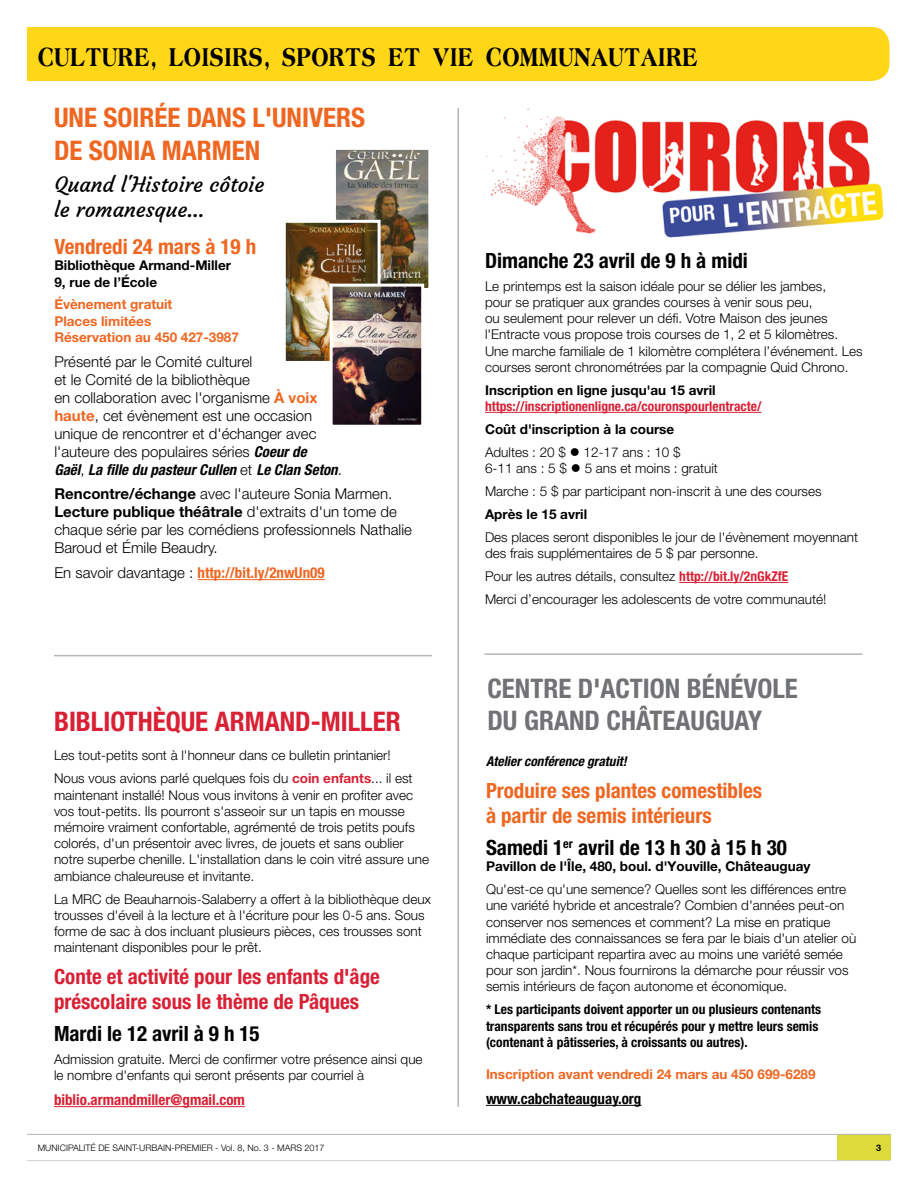
<style>
.page{position:relative;width:918px;height:1188px;background:#fff}
.page>*{position:absolute;margin:0;border:0;box-sizing:border-box;transform-origin:0 0}
.t1{font:700 condensed 27px/32.4px "Helvetica Neue LT Pro";color:#717275}
.t2{font:800 condensed 27px "Amphion";color:#000}
.t3{font:700 condensed 27px/32.4px "Helvetica Neue LT Pro";color:#ef6621}
.t4{font:700 condensed 27px "Helvetica Neue LT Pro";color:#d92034}
.t5{font:700 condensed 21px/25.2px "Helvetica Neue LT Pro";color:#ef6621}
.t6{font:700 condensed 21px "Helvetica Neue LT Pro";color:#000}
.t7{font:700 condensed 21px/25.2px "Helvetica Neue LT Pro";color:#d92034}
.t8{font:21px/25.2px "Courgette";color:#000}
.t9{font:300 15px/18px "Helvetica Neue LT Pro";color:#000}
.t10{font:700 condensed 15px "Helvetica Neue LT Pro";color:#ef6621}
.t11{font:700 condensed 15px "Helvetica Neue LT Pro";color:#d92034}
.t12{font:700 condensed 15px "Helvetica Neue LT Pro";color:#000}
.t13{font:300 13.5px/16.2px "Helvetica Neue LT Pro";color:#000}
.t14{font:700 13.5px/16.2px "Helvetica Neue LT Pro";color:#000}
.t15{font:700 condensed 13.5px/16.2px "Helvetica Neue LT Pro";color:#000}
.t16{font:700 13.5px/16.2px "Helvetica Neue LT Pro";color:#ef6621}
.t17{font:700 condensed 13.5px "Helvetica Neue LT Pro";color:#d92034}
.t18{font:italic 700 condensed 13.5px "Helvetica Neue LT Pro";color:#000}
.t19{font:300 9px "Helvetica Neue LT Pro";color:#000}
.t20{font:700 9px "Helvetica Neue LT Pro";color:#000}
.s1{font-weight:700;color:#ef6621}
.s2{font-weight:700;font-style:italic;font-stretch:condensed}
.s3{font-weight:700}
.s4{font-weight:300;font-stretch:normal;color:#000}
.s5{font-weight:700;color:#d92034}
.s6{font-weight:300}
.s7{font-weight:700;font-stretch:condensed;color:#d92034}
</style>
<div class="page">
<div style="left:837px;top:1134px;width:54px;height:27px;background:#ddda3b"></div>
<hr style="left:27px;top:1160px;width:864px;height:1px;background:#cfd1d2">
<hr style="left:27px;top:1134px;width:864px;height:1px;background:#b4b6b8">
<hr style="left:54px;top:1106px;width:191px;height:1px;background:#d92034">
<hr style="left:198px;top:579px;width:127px;height:1px;background:#ef6621">
<img style="left:337px;top:151px;width:90px;height:136px">
<div style="left:333px;top:147px;width:98px;height:144px;border:3px solid #fff"></div>
<img style="left:287px;top:224px;width:90px;height:136px">
<div style="left:283px;top:220px;width:98px;height:144px;border:3px solid #fff"></div>
<img style="left:334px;top:288px;width:86px;height:136px">
<div style="left:330px;top:284px;width:94px;height:144px;border:3px solid #fff"></div>
<hr style="left:486px;top:1105px;width:155px;height:1px;background:#000">
<div style="left:27px;top:27px;width:863px;height:54px;background:#ffd718"></div>
<img style="left:486px;top:108px;width:398px;height:130px">
<hr style="left:485px;top:412px;width:276px;height:1px;background:#d92034">
<hr style="left:679px;top:582px;width:109px;height:1px;background:#d92034">
<hr style="left:484px;top:653px;width:378px;height:2px;background:#b4b6b8">
<hr style="left:54px;top:655px;width:378px;height:1px;background:#b4b6b8">
<hr style="left:458px;top:108px;width:1px;height:999px;background:#b4b6b8">
<h1 class="t2" style="left:38px;top:42px;width:662px">CULTURE, LOISIRS, SPORTS ET VIE COMMUNAUTAIRE</h1>
<h1 class="t3" style="left:54px;top:101px;width:313px">UNE SOIRÉE DANS L'UNIVERS<br>DE SONIA MARMEN</h1>
<h2 class="t8" style="left:54px;top:172px;width:212px">Quand l'Histoire côtoie le romanesque...</h2>
<h2 class="t5" style="left:54px;top:234px;width:203px">Vendredi 24 mars à 19 h</h2>
<p class="t14" style="left:54px;top:257px;width:178px">Bibliothèque Armand-Miller<br>9, rue de l’École</p>
<p class="t16" style="left:54px;top:296px;width:186px">Évènement gratuit<br>Places limitées<br>Réservation au 450 427-3987</p>
<p class="t9" style="left:54px;top:352px;width:289px">Présenté par le Comité culturel<br>et le Comité de la bibliothèque<br>en collaboration avec l'organisme <span class="s1">À voix haute</span>, cet évènement est une occasion unique de rencontrer et d'échanger avec l'auteure des populaires séries <span class="s2">Coeur de<br>Gaël</span>, <span class="s2">La fille du pasteur Cullen</span> et <span class="s2">Le Clan Seton</span>.</p>
<p class="t9" style="left:54px;top:485px;width:359px"><span class="s3">Rencontre/échange</span> avec l'auteure Sonia Marmen.<br><span class="s3">Lecture publique théâtrale</span> d'extraits d'un tome de chaque série par les comédiens professionnels Nathalie Baroud et Émile Beaudry.</p>
<p class="t10" style="left:54px;top:564px;width:272px"><span class="s4">En savoir davantage :</span> http://bit.ly/2nwUn09</p>
<h1 class="t4" style="left:54px;top:705px;width:348px">BIBLIOTHÈQUE ARMAND-MILLER</h1>
<p class="t13" style="left:54px;top:744px;width:360px;line-height:23px">Les tout-petits sont à l'honneur dans ce bulletin printanier!<br>Nous vous avions parlé quelques fois du <span class="s5">coin enfants</span>... il est</p>
<p class="t13" style="left:54px;top:786px;width:377px">maintenant installé! Nous vous invitons à venir en profiter avec vos tout-petits. Ils pourront s'asseoir sur un tapis en mousse mémoire vraiment confortable, agrémenté de trois petits poufs colorés, d'un présentoir avec livres, de jouets et sans oublier notre superbe chenille. L'installation dans le coin vitré assure une ambiance chaleureuse et invitante.</p>
<p class="t13" style="left:54px;top:890px;width:379px">La MRC de Beauharnois-Salaberry a offert à la bibliothèque deux trousses d'éveil à la lecture et à l'écriture pour les 0-5 ans. Sous forme de sac à dos incluant plusieurs pièces, ces trousses sont maintenant disponibles pour le prêt.</p>
<h2 class="t7" style="left:54px;top:964px;width:327px">Conte et activité pour les enfants d'âge préscolaire sous le thème de Pâques</h2>
<h2 class="t6" style="left:54px;top:1021px;width:207px">Mardi le 12 avril à 9 h 15</h2>
<p class="t13" style="left:54px;top:1051px;width:370px">Admission gratuite. Merci de confirmer votre présence ainsi que le nombre d'enfants qui seront présents par courriel à</p>
<p class="t11" style="left:54px;top:1091px;width:192px">biblio.armandmiller@gmail.com</p>
<h2 class="t6" style="left:485px;top:248px;width:264px">Dimanche 23 avril de 9 h à midi</h2>
<p class="t13" style="left:485px;top:278px;width:379px">Le printemps est la saison idéale pour se délier les jambes,<br>pour se pratiquer aux grandes courses à venir sous peu,<br>ou seulement pour relever un défi. Votre Maison des jeunes l'Entracte vous propose trois courses de 1, 2 et 5 kilomètres.<br>Une marche familiale de 1 kilomètre complétera l’événement. Les courses seront chronométrées par la compagnie Quid Chrono.</p>
<p class="t14" style="left:485px;top:382px;width:232px">Inscription en ligne jusqu'au 15 avril</p>
<p class="t17" style="left:485px;top:398px;width:278px">https://inscriptionenligne.ca/couronspourlentracte/</p>
<p class="t14" style="left:485px;top:417px;width:197px;line-height:23px">Coût d'inscription à la course<br><span class="s6">Adultes : 20 $</span> ● <span class="s6">12-17 ans : 10 $</span></p>
<p class="t13" style="left:485px;top:457px;width:338px;line-height:23px">6-11 ans : 5 $ ● 5 ans et moins : gratuit<br>Marche : 5 $ par participant non-inscrit à une des courses</p>
<p class="t14" style="left:485px;top:506px;width:104px">Après le 15 avril</p>
<p class="t13" style="left:485px;top:529px;width:375px">Des places seront disponibles le jour de l'évènement moyennant des frais supplémentaires de 5 $ par personne.</p>
<p class="t13" style="left:485px;top:565px;width:343px;line-height:23px">Pour les autres détails, consultez <span class="s7">http://bit.ly/2nGkZfE<br></span>Merci d’encourager les adolescents de votre communauté!</p>
<h1 class="t1" style="left:488px;top:671px;width:312px">CENTRE D'ACTION BÉNÉVOLE<br>DU GRAND CHÂTEAUGUAY</h1>
<p class="t18" style="left:486px;top:753px;width:142px">Atelier conférence gratuit!</p>
<h2 class="t5" style="left:486px;top:778px;width:278px">Produire ses plantes comestibles à partir de semis intérieurs</h2>
<h2 class="t6" style="left:486px;top:835px;width:302px">Samedi 1<sup>er</sup> avril de 13 h 30 à 15 h 30</h2>
<p class="t14" style="left:486px;top:858px;width:326px">Pavillon de l'Île, 480, boul. d'Youville, Châteauguay</p>
<p class="t13" style="left:486px;top:881px;width:372px">Qu'est-ce qu'une semence? Quelles sont les différences entre une variété hybride et ancestrale? Combien d'années peut-on conserver nos semences et comment? La mise en pratique immédiate des connaissances se fera par le biais d'un atelier où chaque participant repartira avec au moins une variété semée pour son jardin*. Nous fournirons la démarche pour réussir vos semis intérieurs de façon autonome et économique.</p>
<p class="t15" style="left:486px;top:1001px;width:337px">* Les participants doivent apporter un ou plusieurs contenants transparents sans trou et récupérés pour y mettre leurs semis (contenant à pâtisseries, à croissants ou autres).</p>
<p class="t16" style="left:486px;top:1066px;width:331px">Inscription avant vendredi 24 mars au 450 699-6289</p>
<p class="t12" style="left:486px;top:1089px;width:157px">www.cabchateauguay.org</p>
<p class="t19" style="left:38px;top:1142px;width:288px">MUNICIPALITÉ DE SAINT-URBAIN-PREMIER - Vol. 8, No. 3 - MARS 2017</p>
<p class="t20" style="left:876px;top:1142px;width:7px">3</p>
</div>
